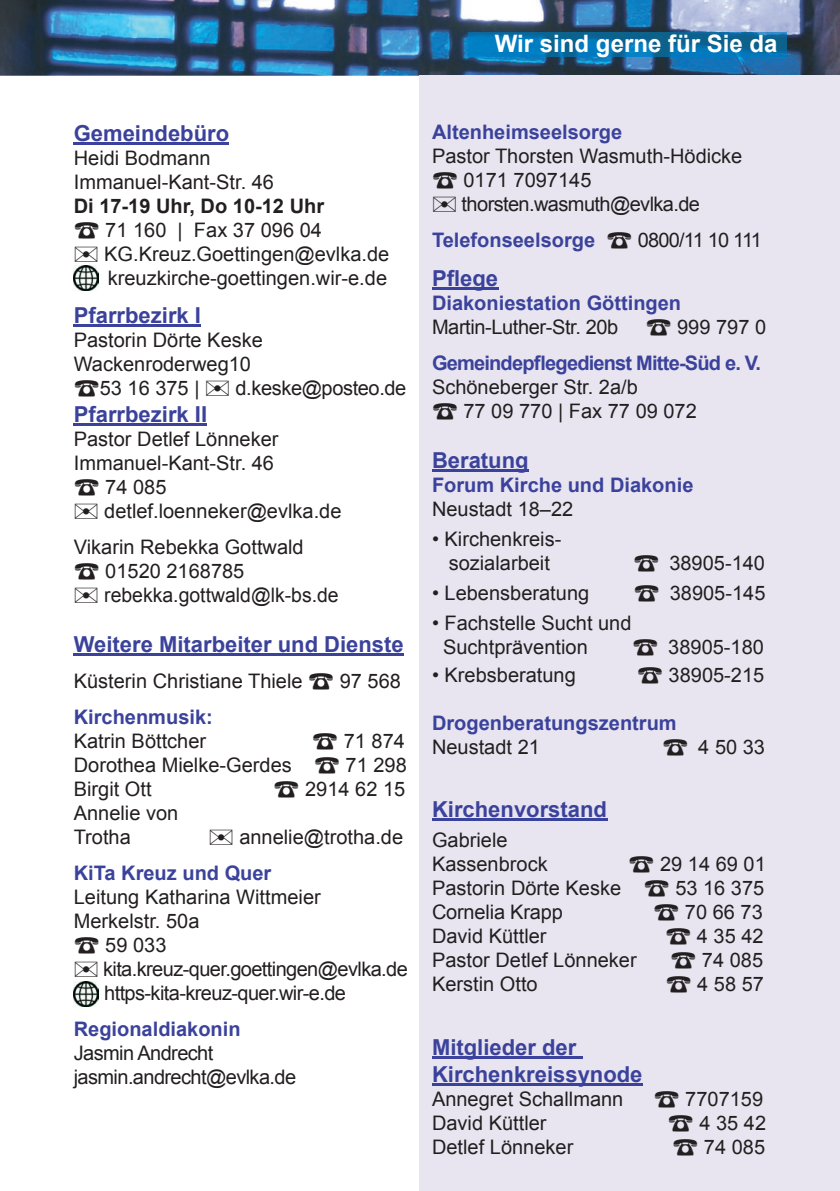
<style>
.page{position:relative;width:840px;height:1191px;background:#fff}
.page>*{position:absolute;margin:0;border:0;box-sizing:border-box;transform-origin:0 0}
.t1{font:700 24px "Arial";color:#fff}
.t2{font:700 22px/26.4px "Arial";color:#3b429b}
.t3{font:20px/24px "Arial";color:#231f20}
.t4{font:700 20px "Arial";color:#3b429b}
.t5{font:20px/24px "Arial";letter-spacing:-.03em;color:#231f20}
.t6{font:20px/24px "Arial";letter-spacing:-.02em;color:#231f20}
.t7{font:700 20px "Arial";letter-spacing:-.04em;color:#3b429b}
.t8{font:700 20px "Arial";color:#231f20}
.s1{font-weight:700;color:#3b429b}
.s2{color:#231f20}
.s3{font-weight:400;color:#231f20}
</style>
<div class="page">
<img style="left:0;top:0;width:839px;height:76px">
<img style="left:468px;top:33px;width:317px;height:24px">
<hr style="left:74px;top:142px;width:155px;height:2px;background:#3b429b">
<hr style="left:74px;top:324px;width:127px;height:3px;background:#3b429b">
<hr style="left:74px;top:423px;width:133px;height:2px;background:#3b429b">
<hr style="left:74px;top:653px;width:329px;height:2px;background:#3b429b">
<img style="left:74px;top:266px;width:24px;height:24px">
<img style="left:74px;top:981px;width:24px;height:25px">
<div style="left:419px;top:76px;width:420px;height:1115px;background:#e8e5f1"></div>
<hr style="left:432px;top:287px;width:66px;height:2px;background:#3b429b">
<hr style="left:432px;top:469px;width:96px;height:3px;background:#3b429b">
<hr style="left:432px;top:818px;width:174px;height:2px;background:#3b429b">
<hr style="left:432px;top:1056px;width:150px;height:2px;background:#3b429b">
<hr style="left:432px;top:1082px;width:210px;height:3px;background:#3b429b">
<p class="t1" style="left:494px;top:27px;width:284px">Wir sind gerne für Sie da</p>
<p class="t2" style="left:74px;top:121px;width:157px">Gemeindebüro</p>
<p class="t3" style="left:74px;top:146px;width:202px">Heidi Bodmann<br>Immanuel-Kant-Str. 46</p>
<p class="t8" style="left:74px;top:193px;width:252px">Di 17-19 Uhr, Do 10-12 Uhr</p>
<p class="t3" style="left:74px;top:218px;width:249px">☎ 71 160 | Fax 37 096 04</p>
<p class="t3" style="left:74px;top:242px;width:317px">✉ KG.Kreuz.Goettingen@evlka.de</p>
<p class="t3" style="left:108px;top:266px;width:281px">kreuzkirche-goettingen.wir-e.de</p>
<p class="t2" style="left:74px;top:303px;width:129px">Pfarrbezirk I</p>
<p class="t3" style="left:74px;top:328px;width:334px">Pastorin Dörte Keske<br>Wackenroderweg10<br>☎53 16 375 | ✉ d.keske@posteo.de</p>
<p class="t2" style="left:74px;top:401px;width:135px">Pfarrbezirk II</p>
<p class="t3" style="left:74px;top:427px;width:269px">Pastor Detlef Lönneker<br>Immanuel-Kant-Str. 46<br>☎ 74 085<br>✉ detlef.loenneker@evlka.de</p>
<p class="t3" style="left:74px;top:535px;width:266px">Vikarin Rebekka Gottwald<br>☎ 01520 2168785<br>✉ rebekka.gottwald@lk-bs.de</p>
<p class="t2" style="left:74px;top:632px;width:331px">Weitere Mitarbeiter und Dienste</p>
<p class="t3" style="left:74px;top:663px;width:328px;line-height:36px">Küsterin Christiane Thiele ☎ 97 568<br><span class="s1">Kirchenmusik:</span></p>
<p class="t3" style="left:74px;top:729px;width:134px">Katrin Böttcher</p>
<p class="t3" style="left:74px;top:729px;width:334px;text-align:justify;text-indent:238px">☎ 71 874<br>Dorothea Mielke-Gerdes ☎ 71 298<br>Birgit Ott</p>
<p class="t3" style="left:273px;top:777px;width:133px">☎ 2914 62 15</p>
<p class="t3" style="left:74px;top:801px;width:106px">Annelie von<br>Trotha</p>
<p class="t3" style="left:74px;top:819px;width:331px;line-height:36px;text-indent:135px">✉ annelie@trotha.de<br><span class="s1">KiTa Kreuz und Quer</span></p>
<p class="t3" style="left:74px;top:885px;width:248px">Leitung Katharina Wittmeier</p>
<p class="t3" style="left:74px;top:909px;width:127px">Merkelstr. 50a</p>
<p class="t3" style="left:74px;top:933px;width:94px">☎ 59 033</p>
<p class="t5" style="left:74px;top:957px;width:335px">✉ kita.kreuz-quer.goettingen@evlka.de</p>
<p class="t5" style="left:104px;top:981px;width:243px">https-kita-kreuz-quer.wir-e.de</p>
<p class="t4" style="left:74px;top:1016px;width:168px">Regionaldiakonin</p>
<p class="t5" style="left:74px;top:1041px;width:224px">Jasmin Andrecht jasmin.andrecht@evlka.de</p>
<p class="t4" style="left:432px;top:119px;width:192px">Altenheimseelsorge</p>
<p class="t3" style="left:432px;top:144px;width:312px">Pastor Thorsten Wasmuth-Hödicke ☎ 0171 7097145<br>✉ thorsten.wasmuth@evlka.de</p>
<p class="t4" style="left:432px;top:227px;width:331px">Telefonseelsorge <span class="s2">☎</span> <span class="s3">0800/11 10 111</span></p>
<p class="t2" style="left:432px;top:266px;width:68px">Pflege</p>
<p class="t6" style="left:432px;top:291px;width:335px"><span class="s1">Diakoniestation Göttingen<br></span>Martin-Luther-Str. 20b ☎ 999 797 0</p>
<p class="t7" style="left:432px;top:349px;width:330px">Gemeindepflegedienst Mitte-Süd e. V.</p>
<p class="t3" style="left:432px;top:375px;width:266px">Schöneberger Str. 2a/b<br>☎ 77 09 770 | Fax 77 09 072</p>
<p class="t2" style="left:432px;top:448px;width:98px">Beratung</p>
<p class="t4" style="left:432px;top:472px;width:263px">Forum Kirche und Diakonie</p>
<p class="t3" style="left:432px;top:497px;width:143px">Neustadt 18–22</p>
<p class="t3" style="left:432px;top:527px;width:131px;text-align:center">• Kirchenkreis&shy;sozialarbeit</p>
<p class="t3" style="left:633px;top:551px;width:133px">☎ 38905-140</p>
<p class="t3" style="left:432px;top:581px;width:335px">• Lebensberatung ☎ 38905-145</p>
<p class="t3" style="left:443px;top:611px;width:322px;text-indent:-11px">• Fachstelle Sucht und<br>Suchtprävention ☎ 38905-180</p>
<p class="t3" style="left:432px;top:663px;width:145px">• Krebsberatung</p>
<p class="t3" style="left:636px;top:663px;width:129px">☎ 38905-215</p>
<p class="t4" style="left:432px;top:710px;width:246px">Drogenberatungszentrum</p>
<p class="t3" style="left:432px;top:735px;width:109px">Neustadt 21</p>
<p class="t3" style="left:662px;top:735px;width:104px">☎ 4 50 33</p>
<p class="t2" style="left:432px;top:796px;width:176px">Kirchenvorstand</p>
<p class="t3" style="left:432px;top:828px;width:117px">Gabriele<br>Kassenbrock</p>
<p class="t3" style="left:432px;top:852px;width:335px;text-align:justify;text-indent:196px">☎ 29 14 69 01<br>Pastorin Dörte Keske ☎ 53 16 375<br>Cornelia Krapp</p>
<p class="t3" style="left:653px;top:900px;width:111px">☎ 70 66 73</p>
<p class="t3" style="left:432px;top:924px;width:333px;text-align:justify;text-indent:233px">☎ 4 35 42<br>Pastor Detlef Lönneker ☎ 74 085<br>Kerstin Otto</p>
<p class="t3" style="left:432px;top:924px;width:116px">David Küttler</p>
<p class="t3" style="left:665px;top:972px;width:100px">☎ 4 58 57</p>
<p class="t2" style="left:432px;top:1035px;width:212px">Mitglieder der<br>Kirchenkreissynode</p>
<p class="t3" style="left:432px;top:1086px;width:332px">Annegret Schallmann ☎ 7707159<br>David Küttler</p>
<p class="t3" style="left:667px;top:1110px;width:100px">☎ 4 35 42</p>
<p class="t3" style="left:432px;top:1134px;width:143px">Detlef Lönneker</p>
<p class="t3" style="left:672px;top:1134px;width:94px">☎ 74 085</p>
</div>
